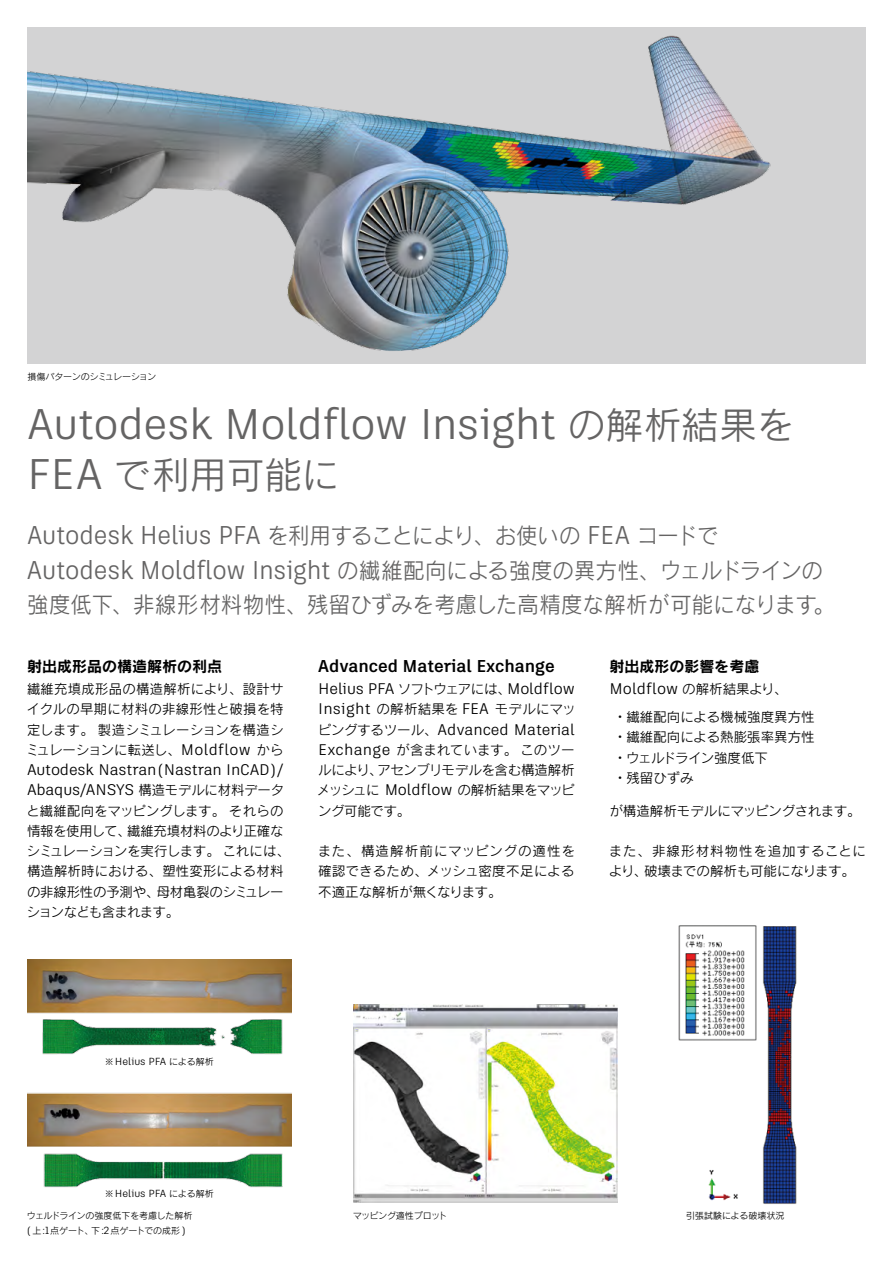
<style>
.page{position:relative;width:893px;height:1263px;background:#fff}
.page>*{position:absolute;margin:0;border:0;box-sizing:border-box;transform-origin:0 0}
.t1{font:42.75px "Artifakt Legend";letter-spacing:-.02em;color:#656464}
.t2{font:37.5px "Rodin Pro M";letter-spacing:.005em;color:#656464}
.t3{font:25.65px/34.5px "Artifakt Legend";letter-spacing:-.015em;color:#656464;scale:.95 1}
.t4{font:22.5px "Rodin Pro M";letter-spacing:.005em;color:#656464;scale:.95 1}
.t5{font:700 17.1px "Artifakt Legend";color:#000}
.t6{font:15.45px/20.2px "Artifakt Legend";letter-spacing:-.01em;color:#000}
.t7{font:15px "Rodin Pro B";color:#000}
.t8{font:13.5px/20.2px "Rodin Pro M";letter-spacing:-.01em;color:#000;text-align:justify}
.t9{font:13.5px "Rodin Pro M";letter-spacing:.015em;color:#000}
.t10{font:13.5px "Rodin Pro M";letter-spacing:-.04em;color:#000}
.t11{font:10.2px "Artifakt Legend";color:#000}
.t12{font:9px "Rodin Pro M";color:#000}
.t13{font:9px "Rodin Pro M";letter-spacing:-.02em;color:#000}
.t14{font:9px "Rodin Pro M";letter-spacing:-.035em;color:#000}
.t15{font:9px "Rodin Pro M";letter-spacing:-.03em;color:#000}
.s1{font-family:"Rodin Pro M";font-size:37.5px}
.s2{font-family:"Artifakt Legend";font-size:42.75px}
.s3{font-family:"Rodin Pro M";font-size:22.5px}
.s4{font-family:"Artifakt Legend";font-size:15.45px}
.s5{font-family:"Rodin Pro M";font-size:13.5px}
.s6{font-family:"Rodin Pro M";font-size:9px}
.s7{font-family:"Artifakt Legend";font-size:10.2px}
</style>
<div class="page">
<div style="left:27px;top:27px;width:839px;height:337px;background:#d3d3d4"></div>
<img style="left:27px;top:35px;width:744px;height:316px">
<img style="left:353px;top:1004px;width:264px;height:199px">
<img style="left:678px;top:925px;width:119px;height:279px">
<img style="left:27px;top:959px;width:264px;height:229px">
<p class="t14" style="left:28px;top:371px;width:130px">損傷パターンのシミュレーション</p>
<h1 class="t1" style="left:27px;top:395px;width:769px">Autodesk Moldflow Insight <span class="s1">の解析結果を</span></h1>
<h2 class="t2" style="left:27px;top:451px;width:314px"><span class="s2">FEA</span> で利用可能に</h2>
<h3 class="t3" style="left:27px;top:518px;width:839px">Autodesk Helius PFA <span class="s3">を利用することにより、お使いの</span> FEA <span class="s3">コードで<br></span>Autodesk Moldflow Insight <span class="s3">の繊維配向による強度の異方性、ウェルドラインの</span></h3>
<h3 class="t4" style="left:27px;top:590px;width:852px">強度低下、非線形材料物性、残留ひずみを考慮した高精度な解析が可能になります。</h3>
<p class="t7" style="left:27px;top:657px;width:196px">射出成形品の構造解析の利点</p>
<p class="t8" style="left:26px;top:678px;width:259px">繊維充填成形品の構造解析により、設計サイクルの早期に材料の非線形性と破損を特定します。製造シミュレーションを構造シミュレーションに転送し、<span class="s4">Moldflow</span> から</p>
<p class="t6" style="left:27px;top:759px;width:259px">Autodesk Nastran (Nastran InCAD) /<br>Abaqus/ANSYS <span class="s5">構造モデルに材料データ</span></p>
<p class="t8" style="left:26px;top:800px;width:265px;text-align:left">と繊維配向をマッピングします。それらの情報を使用して、繊維充填材料のより正確なシミュレーションを実行します。これには、構造解析時における、塑性変形による材料の非線形性の予測や、母材亀裂のシミュレーションなども含まれます。</p>
<p class="t5" style="left:318px;top:654px;width:238px">Advanced Material Exchange</p>
<p class="t6" style="left:318px;top:678px;width:258px">Helius PFA <span class="s5">ソフトウェアには、</span>Moldflow</p>
<p class="t9" style="left:318px;top:700px;width:259px"><span class="s4">Insight</span> の解析結果を <span class="s4">FEA</span> モデルにマッ</p>
<p class="t6" style="left:318px;top:719px;width:258px"><span class="s5">ピングするツール、</span>Advanced Material</p>
<p class="t8" style="left:316px;top:739px;width:260px"><span class="s4">Exchange</span> が含まれています。このツールにより、アセンブリモデルを含む構造解析メッシュに <span class="s4">Moldflow</span> の解析結果をマッピング可能です。</p>
<p class="t8" style="left:318px;top:840px;width:259px">また、構造解析前にマッピングの適性を確認できるため、メッシュ密度不足による不適正な解析が無くなります。</p>
<p class="t7" style="left:609px;top:657px;width:151px">射出成形の影響を考慮</p>
<p class="t6" style="left:609px;top:678px;width:180px">Moldflow <span class="s5">の解析結果より、</span></p>
<p class="t8" style="left:618px;top:706px;width:198px"><span class="s4">•</span> 繊維配向による機械強度異方性</p>
<p class="t8" style="left:618px;top:727px;width:198px"><span class="s4">•</span> 繊維配向による熱膨張率異方性</p>
<p class="t10" style="left:618px;top:749px;width:152px"><span class="s4">•</span> ウェルドライン強度低下</p>
<p class="t8" style="left:618px;top:767px;width:77px"><span class="s4">•</span> 残留ひずみ</p>
<p class="t8" style="left:609px;top:800px;width:253px">が構造解析モデルにマッピングされます。</p>
<p class="t8" style="left:609px;top:840px;width:259px">また、非線形材料物性を追加することにより、破壊までの解析も可能になります。</p>
<p class="t11" style="left:105px;top:1054px;width:111px"><span class="s6">※</span>Helius PFA <span class="s6">による解析</span></p>
<p class="t11" style="left:105px;top:1187px;width:110px"><span class="s6">※</span>Helius PFA <span class="s6">による解析</span></p>
<p class="t13" style="left:27px;top:1210px;width:167px">ウェルドラインの強度低下を考慮した解析</p>
<p class="t15" style="left:353px;top:1210px;width:96px">マッピング適性プロット</p>
<p class="t12" style="left:686px;top:1210px;width:100px">引張試験による破壊状況</p>
<p class="t12" style="left:27px;top:1225px;width:160px"><span class="s7">(</span>上<span class="s7">:1</span>点ゲート、下<span class="s7">:2</span>点ゲートでの成形<span class="s7">)</span></p>
</div>
